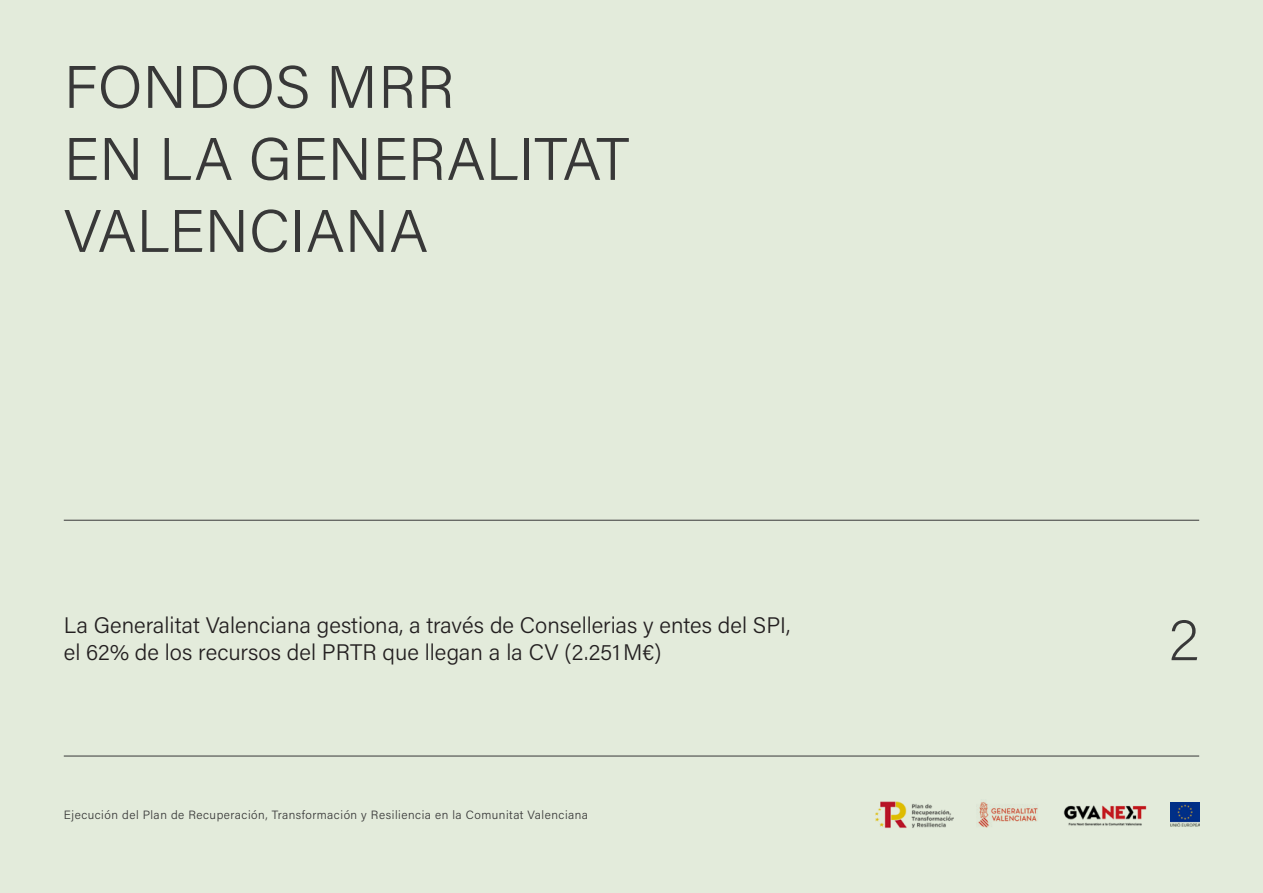
<style>
.page{position:relative;width:1263px;height:893px;background:#e3ebdb}
.page>*{position:absolute;margin:0;border:0;box-sizing:border-box;transform-origin:0 0}
.t1{font:60px "Acumin Variable Concept";color:#383838}
.t2{font:300 22.5px/27px "Acumin Pro";color:#231f20}
.t3{font:12px "Acumin Variable Concept";letter-spacing:.04em;color:#383838}
</style>
<div class="page">
<img style="left:876px;top:801px;width:78px;height:27px">
<img style="left:978px;top:802px;width:60px;height:26px">
<img style="left:1063px;top:805px;width:84px;height:21px">
<img style="left:1170px;top:802px;width:29px;height:25px">
<hr style="left:64px;top:520px;width:1135px;height:1px;background:#383838">
<hr style="left:64px;top:756px;width:1135px;height:1px;background:#383838">
<p class="t1" style="left:64px;top:46px;width:392px">FONDOS MRR</p>
<p class="t1" style="left:64px;top:118px;width:567px">EN LA GENERALITAT</p>
<p class="t1" style="left:64px;top:190px;width:366px">VALENCIANA</p>
<p class="t2" style="left:64px;top:611px;width:728px">La Generalitat Valenciana gestiona, a través de Consellerias y entes del SPI, el 62% de los recursos del PRTR que llegan a la CV (2.251M€)</p>
<p class="t3" style="left:64px;top:806px;width:526px">Ejecución del Plan de Recuperación, Transformación y Resiliencia en la Comunitat Valenciana</p>
<p class="t1" style="left:1169px;top:598px;width:32px">2</p>
</div>
